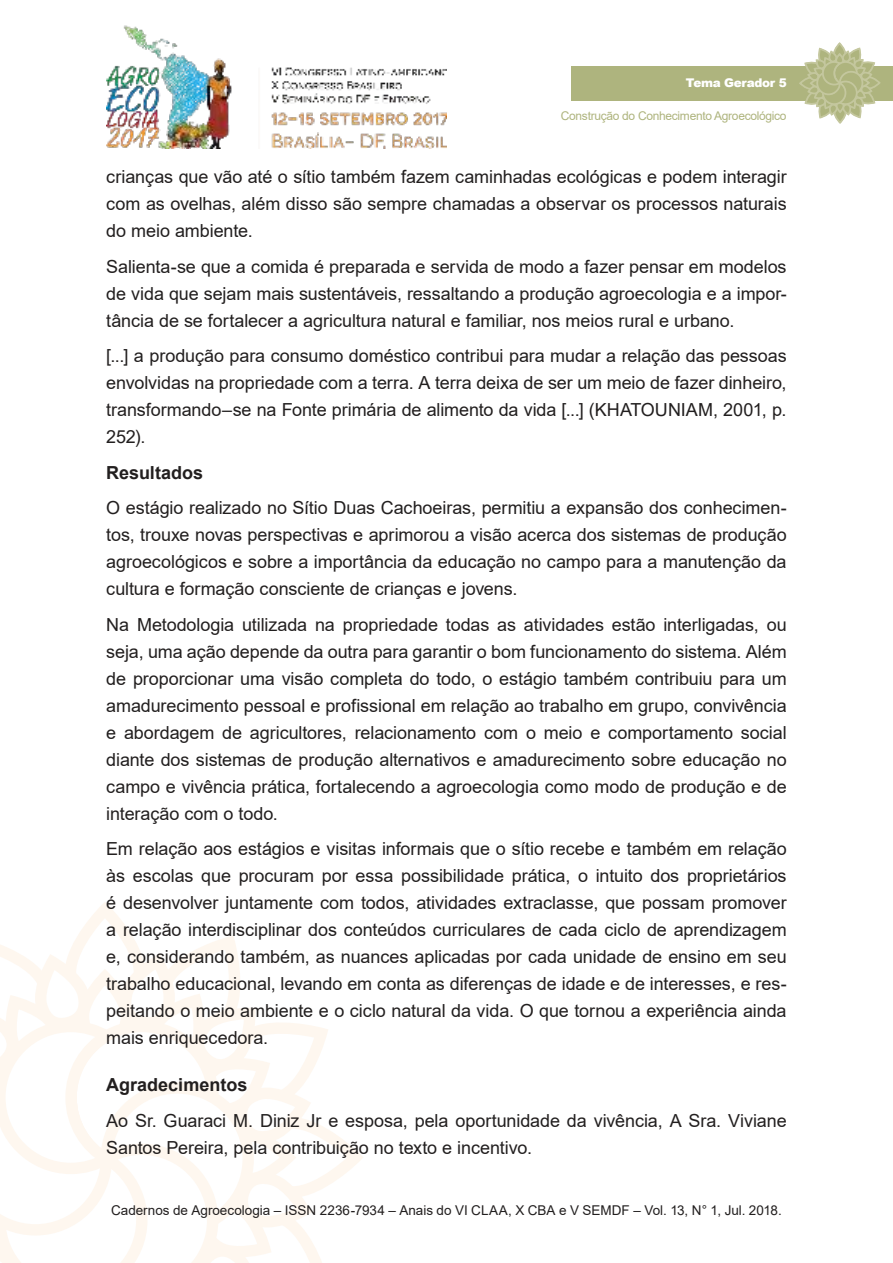
<style>
.page{position:relative;width:893px;height:1263px;background:#fff}
.page>*{position:absolute;margin:0;border:0;box-sizing:border-box;transform-origin:0 0}
.t1{font:18px/27px "Arial";letter-spacing:-.005em;color:#221f1f;text-align:justify}
.t2{font:700 18px "Arial";color:#221f1f}
.t3{font:13.5px "Arial";color:#221f1f}
.t4{font:12px "Arial";letter-spacing:-.025em;color:#aeb47e}
.t5{font:900 12px "Arial";letter-spacing:-.025em;color:#fff}
</style>
<div class="page">
<img style="left:106px;top:25px;width:340px;height:124px">
<svg style="left:0;top:910px;width:363px;height:353px"></svg>
<div style="left:571px;top:66px;width:322px;height:34px;background:#aeb47e"></div>
<svg style="left:798px;top:43px;width:83px;height:81px"></svg>
<p class="t5" style="left:686px;top:76px;width:102px">Tema Gerador 5</p>
<p class="t4" style="left:561px;top:112px;width:227px">Construção do Conhecimento Agroecológico</p>
<p class="t1" style="left:106px;top:165px;width:682px">crianças que vão até o sítio também fazem caminhadas ecológicas e podem interagir com as ovelhas, além disso são sempre chamadas a observar os processos naturais do meio ambiente.</p>
<p class="t1" style="left:106px;top:255px;width:682px">Salienta-se que a comida é preparada e servida de modo a fazer pensar em modelos de vida que sejam mais sustentáveis, ressaltando a produção agroecologia e a impor&shy;tância de se fortalecer a agricultura natural e familiar, nos meios rural e urbano.</p>
<p class="t1" style="left:106px;top:344px;width:682px">[...] a produção para consumo doméstico contribui para mudar a relação das pessoas envolvidas na propriedade com a terra. A terra deixa de ser um meio de fazer dinheiro, transformando–se na Fonte primária de alimento da vida [...] (KHATOUNIAM, 2001, p.<br>252).</p>
<p class="t2" style="left:106px;top:466px;width:98px">Resultados</p>
<p class="t1" style="left:106px;top:496px;width:682px">O estágio realizado no Sítio Duas Cachoeiras, permitiu a expansão dos conhecimen&shy;tos, trouxe novas perspectivas e aprimorou a visão acerca dos sistemas de produção agroecológicos e sobre a importância da educação no campo para a manutenção da cultura e formação consciente de crianças e jovens.</p>
<p class="t1" style="left:106px;top:613px;width:682px">Na Metodologia utilizada na propriedade todas as atividades estão interligadas, ou seja, uma ação depende da outra para garantir o bom funcionamento do sistema. Além de proporcionar uma visão completa do todo, o estágio também contribuiu para um amadurecimento pessoal e profissional em relação ao trabalho em grupo, convivência e abordagem de agricultores, relacionamento com o meio e comportamento social diante dos sistemas de produção alternativos e amadurecimento sobre educação no campo e vivência prática, fortalecendo a agroecologia como modo de produção e de interação com o todo.</p>
<p class="t1" style="left:106px;top:837px;width:682px">Em relação aos estágios e visitas informais que o sítio recebe e também em relação às escolas que procuram por essa possibilidade prática, o intuito dos proprietários é desenvolver juntamente com todos, atividades extraclasse, que possam promover a relação interdisciplinar dos conteúdos curriculares de cada ciclo de aprendizagem e, considerando também, as nuances aplicadas por cada unidade de ensino em seu trabalho educacional, levando em conta as diferenças de idade e de interesses, e res&shy;peitando o meio ambiente e o ciclo natural da vida. O que tornou a experiência ainda mais enriquecedora.</p>
<p class="t2" style="left:106px;top:1078px;width:143px">Agradecimentos</p>
<p class="t1" style="left:106px;top:1109px;width:682px">Ao Sr. Guaraci M. Diniz Jr e esposa, pela oportunidade da vivência, A Sra. Viviane<br>Santos Pereira, pela contribuição no texto e incentivo.</p>
<p class="t3" style="left:111px;top:1205px;width:672px">Cadernos de Agroecologia – ISSN 2236-7934 – Anais do VI CLAA, X CBA e V SEMDF – Vol. 13, N° 1, Jul. 2018.</p>
</div>
